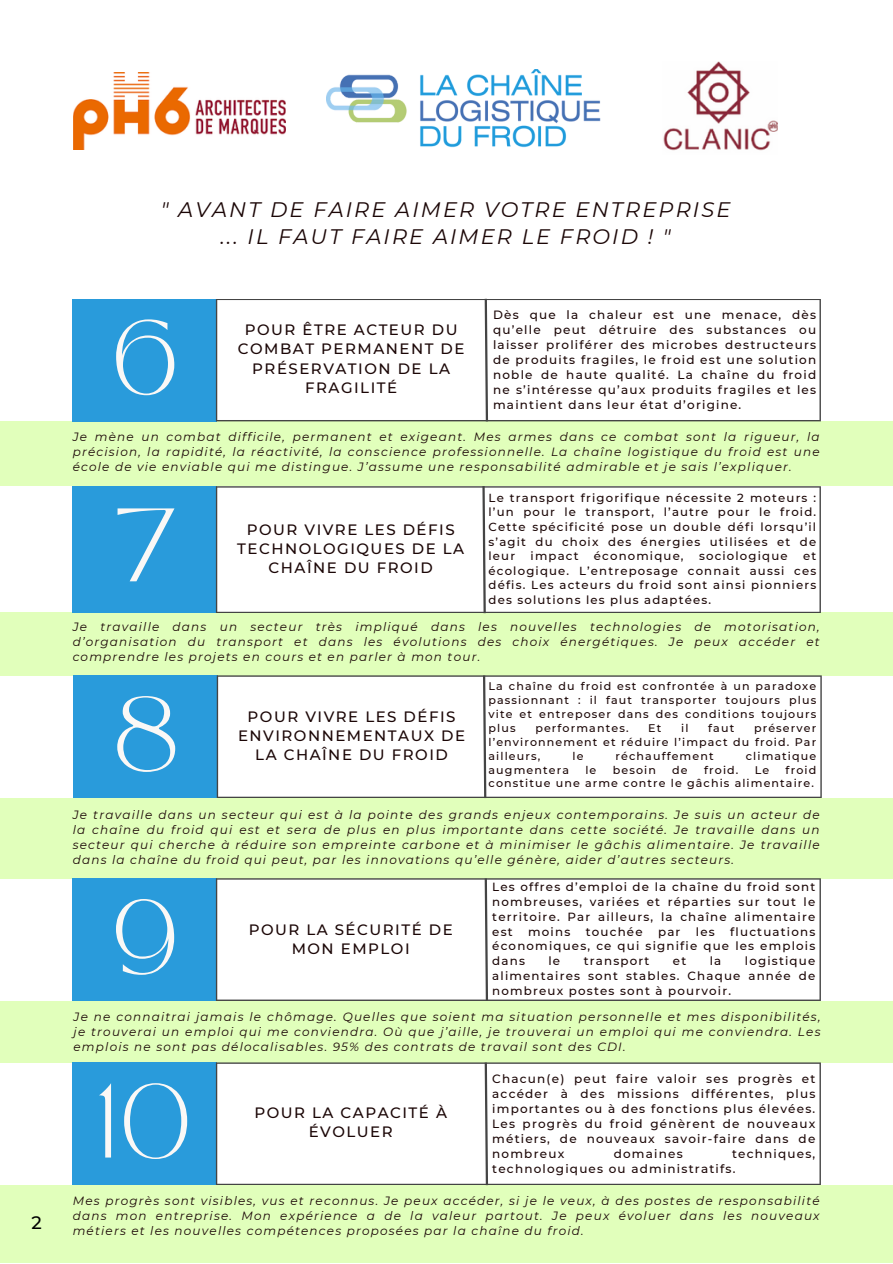
<style>
.page{position:relative;width:893px;height:1264px;background:#fff}
.page>*{position:absolute;margin:0;border:0;box-sizing:border-box;transform-origin:0 0}
.t1{font:72.9px "TAN MONCHERI Regular";color:#faf8f6}
.t2{font:italic 21px "Montserrat";letter-spacing:.1em;color:#1b0606}
.t3{font:500 18px "Montserrat";color:#000}
.t4{font:500 15px/19px "Montserrat";letter-spacing:.1em;color:#1b0606;text-align:center}
.t5{font:italic 12px/15px "Montserrat";letter-spacing:.1em;color:#1b0606;text-align:justify}
.t6{font:500 12px/15px "Montserrat";letter-spacing:.1em;color:#1b0606;text-align:justify}
.t7{font:500 11.85px/14.9px "Montserrat";letter-spacing:.1em;color:#1b0606;text-align:justify}
.t8{font:500 11.7px/14.5px "Montserrat";letter-spacing:.1em;color:#1b0606;text-align:justify}
.t9{font:500 11.1px/13.8px "Montserrat";letter-spacing:.1em;color:#1b0606;text-align:justify}
</style>
<div class="page">
<div style="left:0;top:421px;width:892px;height:65px;background:#e1ffbb"></div>
<div style="left:72px;top:299px;width:145px;height:122px;background:#299bdb"></div>
<svg style="left:216px;top:299px;width:604px;height:122px"></svg>
<svg style="left:483px;top:298px;width:6px;height:124px"></svg>
<div style="left:0;top:1185px;width:892px;height:77px;background:#e1ffbb"></div>
<img style="left:326px;top:70px;width:275px;height:78px">
<img style="left:663px;top:61px;width:114px;height:90px">
<img style="left:74px;top:73px;width:211px;height:76px">
<div style="left:0;top:612px;width:892px;height:63px;background:#e1ffbb"></div>
<div style="left:72px;top:486px;width:145px;height:127px;background:#299bdb"></div>
<svg style="left:216px;top:486px;width:604px;height:127px"></svg>
<svg style="left:481px;top:486px;width:6px;height:128px"></svg>
<div style="left:73px;top:675px;width:145px;height:123px;background:#299bdb"></div>
<svg style="left:217px;top:675px;width:604px;height:123px"></svg>
<svg style="left:482px;top:675px;width:5px;height:123px"></svg>
<div style="left:0;top:798px;width:892px;height:80px;background:#e1ffbb"></div>
<div style="left:72px;top:878px;width:145px;height:122px;background:#299bdb"></div>
<svg style="left:216px;top:878px;width:604px;height:122px"></svg>
<div style="left:0;top:1000px;width:892px;height:62px;background:#e1ffbb"></div>
<svg style="left:483px;top:878px;width:6px;height:123px"></svg>
<div style="left:72px;top:1062px;width:145px;height:123px;background:#299bdb"></div>
<svg style="left:216px;top:1062px;width:604px;height:123px"></svg>
<svg style="left:483px;top:1062px;width:6px;height:124px"></svg>
<p class="t3" style="left:32px;top:1211px;width:12px">2</p>
<p class="t2" style="left:161px;top:197px;width:571px">" AVANT DE FAIRE AIMER VOTRE ENTREPRISE</p>
<p class="t2" style="left:220px;top:224px;width:452px">... IL FAUT FAIRE AIMER LE FROID ! "</p>
<p class="t6" style="left:493px;top:307px;width:324px">Dès que la chaleur est une menace, dès qu’elle peut détruire des substances ou laisser proliférer des microbes destructeurs de produits fragiles, le froid est une solution noble de haute qualité. La chaîne du froid ne s’intéresse qu’aux produits fragiles et les maintient dans leur état d’origine.</p>
<p class="t5" style="left:73px;top:429px;width:748px">Je mène un combat difficile, permanent et exigeant. Mes armes dans ce combat sont la rigueur, la précision, la rapidité, la réactivité, la conscience professionnelle. La chaîne logistique du froid est une école de vie enviable qui me distingue. J’assume une responsabilité admirable et je sais l’expliquer.</p>
<p class="t1" style="left:115px;top:507px;width:61px">7</p>
<p class="t1" style="left:112px;top:319px;width:67px">6</p>
<p class="t4" style="left:238px;top:320px;width:228px">POUR ÊTRE ACTEUR DU<br>COMBAT PERMANENT DE<br>PRÉSERVATION DE LA<br>FRAGILITÉ</p>
<p class="t8" style="left:488px;top:490px;width:329px">Le transport frigorifique nécessite 2 moteurs : l’un pour le transport, l’autre pour le froid.<br>Cette spécificité pose un double défi lorsqu’il s’agit du choix des énergies utilisées et de leur</p>
<p class="t4" style="left:237px;top:519px;width:228px">POUR VIVRE LES DÉFIS<br>TECHNOLOGIQUES DE LA<br>CHAÎNE DU FROID</p>
<p class="t8" style="left:530px;top:548px;width:49px">impact</p>
<p class="t8" style="left:594px;top:548px;width:91px">économique,</p>
<p class="t8" style="left:699px;top:548px;width:90px">sociologique</p>
<p class="t8" style="left:488px;top:548px;width:329px;text-indent:314px">et écologique. L’entreposage connait aussi ces défis. Les acteurs du froid sont ainsi pionniers des solutions les plus adaptées.</p>
<p class="t5" style="left:73px;top:619px;width:748px">Je travaille dans un secteur très impliqué dans les nouvelles technologies de motorisation, d’organisation du transport et dans les évolutions des choix énergétiques. Je peux accéder et comprendre les projets en cours et en parler à mon tour.</p>
<p class="t1" style="left:113px;top:696px;width:67px">8</p>
<p class="t9" style="left:488px;top:679px;width:329px">La chaîne du froid est confrontée à un paradoxe passionnant : il faut transporter toujours plus vite et entreposer dans des conditions toujours plus</p>
<p class="t4" style="left:238px;top:706px;width:228px">POUR VIVRE LES DÉFIS<br>ENVIRONNEMENTAUX DE<br>LA CHAÎNE DU FROID</p>
<p class="t9" style="left:535px;top:721px;width:95px">performantes.</p>
<p class="t9" style="left:648px;top:721px;width:15px">Et</p>
<p class="t9" style="left:681px;top:721px;width:9px">il</p>
<p class="t9" style="left:708px;top:721px;width:27px">faut</p>
<p class="t9" style="left:488px;top:721px;width:329px;text-indent:265px">préserver l’environnement et réduire l’impact du froid. Par ailleurs,</p>
<p class="t9" style="left:572px;top:748px;width:12px">le</p>
<p class="t9" style="left:615px;top:748px;width:99px">réchauffement</p>
<p class="t9" style="left:745px;top:748px;width:72px">climatique</p>
<p class="t9" style="left:488px;top:762px;width:329px;text-align:right">froid<br>constitue une arme contre le gâchis alimentaire.</p>
<p class="t5" style="left:73px;top:806px;width:748px">Je travaille dans un secteur qui est à la pointe des grands enjeux contemporains. Je suis un acteur de la chaîne du froid qui est et sera de plus en plus importante dans cette société. Je travaille dans un secteur qui cherche à réduire son empreinte carbone et à minimiser le gâchis alimentaire. Je travaille dans la chaîne du froid qui peut, par les innovations qu’elle génère, aider d’autres secteurs.</p>
<p class="t1" style="left:112px;top:899px;width:67px">9</p>
<p class="t9" style="left:488px;top:762px;width:82px">augmentera</p>
<p class="t9" style="left:585px;top:762px;width:12px">le</p>
<p class="t9" style="left:612px;top:762px;width:45px">besoin</p>
<p class="t9" style="left:672px;top:762px;width:17px">de</p>
<p class="t9" style="left:704px;top:762px;width:36px">froid.</p>
<p class="t9" style="left:754px;top:762px;width:16px">Le</p>
<p class="t7" style="left:492px;top:879px;width:324px">Les offres d’emploi de la chaîne du froid sont nombreuses, variées et réparties sur tout le territoire. Par ailleurs, la chaîne alimentaire est</p>
<p class="t4" style="left:249px;top:919px;width:205px">POUR LA SÉCURITÉ DE<br>MON EMPLOI</p>
<p class="t7" style="left:492px;top:924px;width:324px;text-indent:238px">fluctuations économiques, ce qui signifie que les emplois dans</p>
<p class="t7" style="left:528px;top:924px;width:44px">moins</p>
<p class="t7" style="left:585px;top:924px;width:58px">touchée</p>
<p class="t7" style="left:658px;top:924px;width:24px">par</p>
<p class="t7" style="left:696px;top:924px;width:20px">les</p>
<p class="t7" style="left:492px;top:953px;width:324px;text-indent:252px">logistique alimentaires sont stables. Chaque année de nombreux postes sont à pourvoir.</p>
<p class="t5" style="left:74px;top:1008px;width:748px">Je ne connaitrai jamais le chômage. Quelles que soient ma situation personnelle et mes disponibilités, je trouverai un emploi qui me conviendra. Où que j’aille, je trouverai un emploi qui me conviendra. Les emplois ne sont pas délocalisables. 95% des contrats de travail sont des CDI.</p>
<p class="t1" style="left:99px;top:1083px;width:93px">10</p>
<p class="t7" style="left:548px;top:953px;width:13px">le</p>
<p class="t7" style="left:583px;top:953px;width:67px">transport</p>
<p class="t7" style="left:673px;top:953px;width:15px">et</p>
<p class="t7" style="left:709px;top:953px;width:13px">la</p>
<p class="t6" style="left:492px;top:1070px;width:324px">Chacun(e) peut faire valoir ses progrès et accéder à des missions différentes, plus importantes ou à des fonctions plus élevées.<br>Les progrès du froid génèrent de nouveaux métiers, de nouveaux savoir-faire dans de nombreux</p>
<p class="t4" style="left:254px;top:1103px;width:194px">POUR LA CAPACITÉ À<br>ÉVOLUER</p>
<p class="t6" style="left:492px;top:1145px;width:324px;text-indent:240px">techniques, technologiques ou administratifs.</p>
<p class="t5" style="left:73px;top:1192px;width:748px">Mes progrès sont visibles, vus et reconnus. Je peux accéder, si je le veux, à des postes de responsabilité dans mon entreprise. Mon expérience a de la valeur partout. Je peux évoluer dans les nouveaux métiers et les nouvelles compétences proposées par la chaîne du froid.</p>
<p class="t6" style="left:613px;top:1145px;width:70px">domaines</p>
</div>
